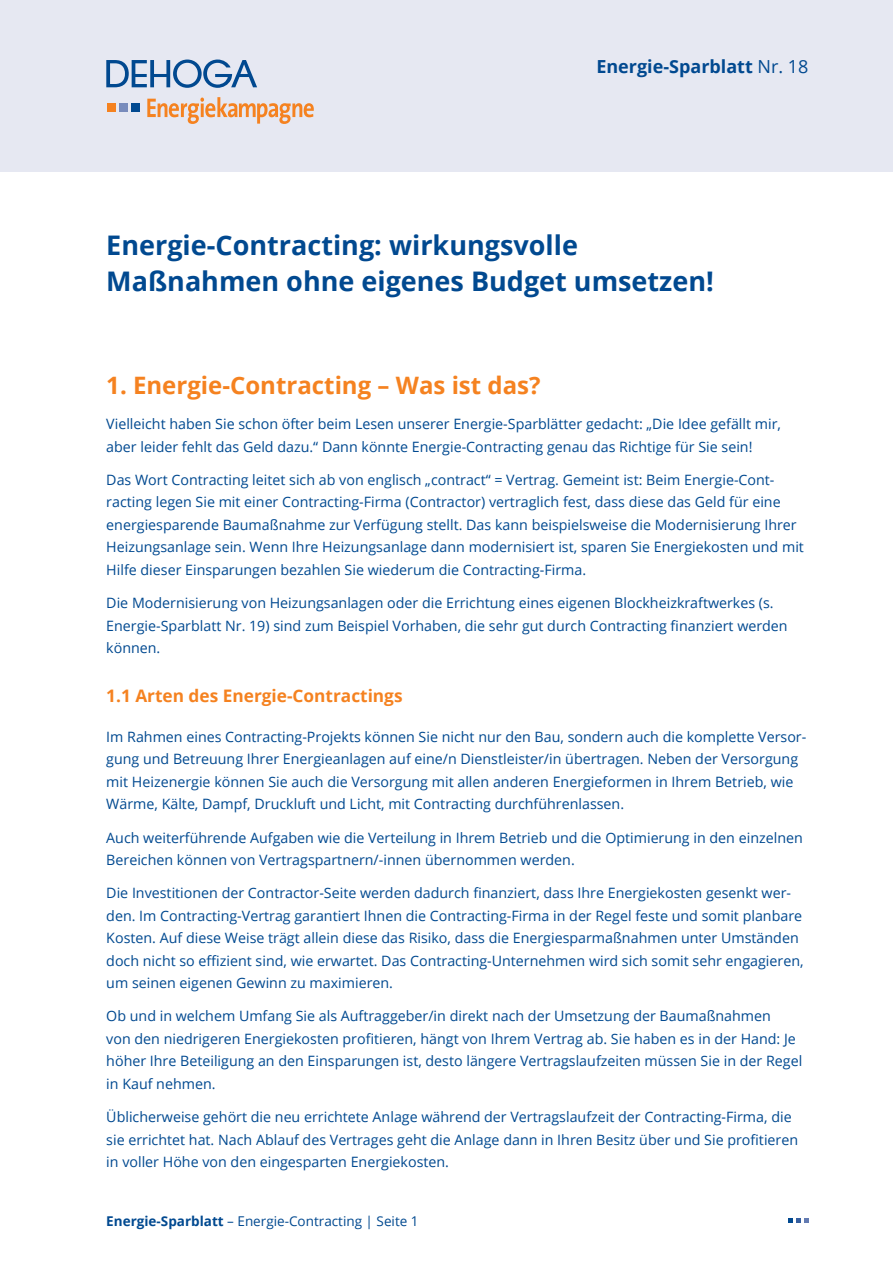
<style>
.page{position:relative;width:893px;height:1263px;background:#fff}
.page>*{position:absolute;margin:0;border:0;box-sizing:border-box;transform-origin:0 0}
.Headline_1{font:700 27px/36px "Open Sans";color:#014990}
.Headline_2{font:700 24px "Open Sans";color:#f58220}
.t1{font:700 18px "Open Sans";color:#014990}
.Headline_3{font:700 17.25px "Open Sans";color:#f58220}
.Fliesstext{font:14.25px/22.5px "Open Sans";color:#014990}
.t2{font:13.5px "Open Sans";color:#014990}
.s1{font-weight:400}
.s2{font-weight:700}
</style>
<div class="page">
<div style="left:0;top:0;width:893px;height:171px;background:#e6e8f2"></div>
<svg style="left:106px;top:60px;width:151px;height:28px"></svg>
<div style="left:132px;top:103px;width:8px;height:8px;background:#014990"></div>
<div style="left:119px;top:103px;width:8px;height:8px;background:#788bbc"></div>
<div style="left:107px;top:103px;width:8px;height:8px;background:#f58220"></div>
<svg style="left:147px;top:97px;width:167px;height:27px"></svg>
<svg style="left:788px;top:1218px;width:20px;height:4px"></svg>
<p class="t1" style="left:596px;top:54px;width:214px">Energie-Sparblatt <span class="s1">Nr. 18</span></p>
<p class="Headline_1" style="left:106px;top:226px;width:609px">Energie-Contracting: wirkungsvolle<br>Maßnahmen ohne eigenes Budget umsetzen!</p>
<p class="Headline_2" style="left:106px;top:368px;width:436px">1. Energie-Contracting – Was ist das?</p>
<p class="Fliesstext" style="left:106px;top:412px;width:676px">Vielleicht haben Sie schon öfter beim Lesen unserer Energie-Sparblätter gedacht: „Die Idee gefällt mir, aber leider fehlt das Geld dazu.“ Dann könnte Energie-Contracting genau das Richtige für Sie sein!</p>
<p class="Fliesstext" style="left:106px;top:468px;width:699px">Das Wort Contracting leitet sich ab von englisch „contract“ = Vertrag. Gemeint ist: Beim Energie-Cont&shy;racting legen Sie mit einer Contracting-Firma (Contractor) vertraglich fest, dass diese das Geld für eine energiesparende Baumaßnahme zur Verfügung stellt. Das kann beispielsweise die Modernisierung Ihrer Heizungsanlage sein. Wenn Ihre Heizungsanlage dann modernisiert ist, sparen Sie Energiekosten und mit Hilfe dieser Einsparungen bezahlen Sie wiederum die Contracting-Firma.</p>
<p class="Fliesstext" style="left:106px;top:591px;width:683px">Die Modernisierung von Heizungsanlagen oder die Errichtung eines eigenen Blockheizkraftwerkes (s.<br>Energie-Sparblatt Nr. 19) sind zum Beispiel Vorhaben, die sehr gut durch Contracting finanziert werden können.</p>
<p class="Headline_3" style="left:106px;top:684px;width:298px">1.1 Arten des Energie-Contractings</p>
<p class="Fliesstext" style="left:106px;top:725px;width:701px">Im Rahmen eines Contracting-Projekts können Sie nicht nur den Bau, sondern auch die komplette Versor&shy;gung und Betreuung Ihrer Energieanlagen auf eine/n Dienstleister/in übertragen. Neben der Versorgung mit Heizenergie können Sie auch die Versorgung mit allen anderen Energieformen in Ihrem Betrieb, wie Wärme, Kälte, Dampf, Druckluft und Licht, mit Contracting durchführenlassen.</p>
<p class="Fliesstext" style="left:106px;top:826px;width:698px">Auch weiterführende Aufgaben wie die Verteilung in Ihrem Betrieb und die Optimierung in den einzelnen<br>Bereichen können von Vertragspartnern/-innen übernommen werden.</p>
<p class="Fliesstext" style="left:106px;top:881px;width:699px">Die Investitionen der Contractor-Seite werden dadurch finanziert, dass Ihre Energiekosten gesenkt wer&shy;den. Im Contracting-Vertrag garantiert Ihnen die Contracting-Firma in der Regel feste und somit planbare Kosten. Auf diese Weise trägt allein diese das Risiko, dass die Energiesparmaßnahmen unter Umständen doch nicht so effizient sind, wie erwartet. Das Contracting-Unternehmen wird sich somit sehr engagieren, um seinen eigenen Gewinn zu maximieren.</p>
<p class="Fliesstext" style="left:106px;top:1004px;width:697px">Ob und in welchem Umfang Sie als Auftraggeber/in direkt nach der Umsetzung der Baumaßnahmen<br>von den niedrigeren Energiekosten profitieren, hängt von Ihrem Vertrag ab. Sie haben es in der Hand: Je höher Ihre Beteiligung an den Einsparungen ist, desto längere Vertragslaufzeiten müssen Sie in der Regel in Kauf nehmen.</p>
<p class="Fliesstext" style="left:106px;top:1105px;width:693px">Üblicherweise gehört die neu errichtete Anlage während der Vertragslaufzeit der Contracting-Firma, die sie errichtet hat. Nach Ablauf des Vertrages geht die Anlage dann in Ihren Besitz über und Sie profitieren in voller Höhe von den eingesparten Energiekosten.</p>
<p class="t2" style="left:106px;top:1211px;width:314px"><span class="s2">Energie-Sparblatt</span> – Energie-Contracting | Seite 1</p>
</div>
